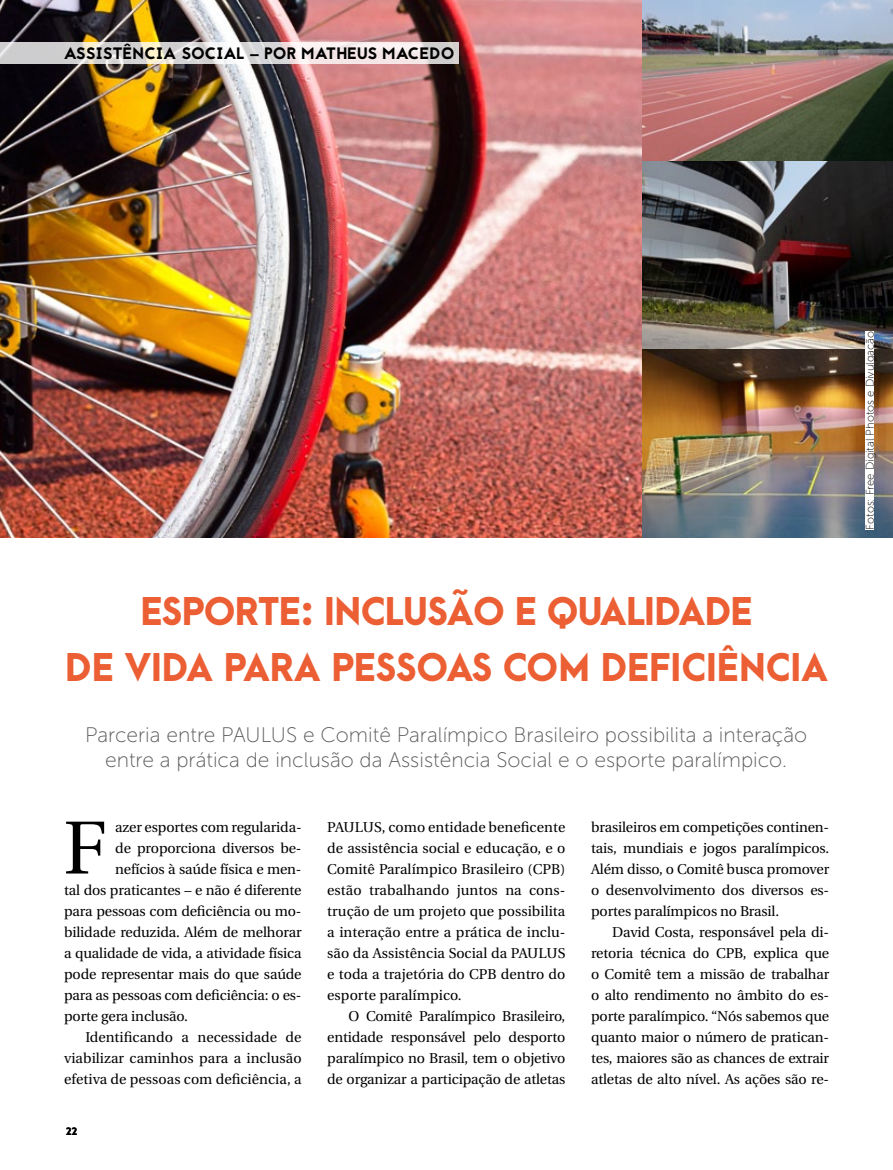
<style>
.page{position:relative;width:893px;height:1170px;background:#fff}
.page>*{position:absolute;margin:0;border:0;box-sizing:border-box;transform-origin:0 0}
.t1{font:75px "Heuristica";color:#000}
.t2{font:800 34.5px/55.5px "Arca Majora 3";letter-spacing:-.015em;color:#ec5e33;text-align:center}
.t3{font:21px/25.2px "Museo Sans 100";color:#58595b;text-align:center}
.t4{font:16.5px "Jaapokki";letter-spacing:.005em;color:#000}
.t5{font:14.25px/21px "Heuristica";letter-spacing:-.01em;color:#000;text-align:justify}
.t6{font:11.25px "Museo Sans 100";color:#000}
.t7{font:900 10.5px "Lovelo";color:#000}
</style>
<div class="page">
<img style="left:0;top:0;width:642px;height:537px">
<svg style="left:0;top:43px;width:459px;height:21px"></svg>
<img style="left:642px;top:0;width:251px;height:161px">
<img style="left:642px;top:161px;width:251px;height:376px">
<div style="left:865px;top:331px;width:9px;height:198px;background:#fff"></div>
<p class="t4" style="left:64px;top:42px;width:392px">ASSISTÊNCIA SOCIAL – POR MATHEUS MACEDO</p>
<h2 class="t2" style="left:65px;top:580px;width:764px">ESPORTE: INCLUSÃO E QUALIDADE<br>DE VIDA PARA PESSOAS COM DEFICIÊNCIA</h2>
<h3 class="t3" style="left:85px;top:722px;width:724px">Parceria entre PAULUS e Comitê Paralímpico Brasileiro possibilita a interação entre a prática de inclusão da Assistência Social e o esporte paralímpico.</h3>
<p class="t5" style="left:115px;top:816px;width:188px">azer esportes com regularida-</p>
<p class="t5" style="left:115px;top:837px;width:188px">de proporciona diversos be-</p>
<p class="t5" style="left:115px;top:858px;width:188px">nefícios à saúde física e men-</p>
<p class="t5" style="left:64px;top:879px;width:239px">tal dos praticantes – e não é diferente</p>
<p class="t5" style="left:64px;top:900px;width:239px">para pessoas com deficiência ou mo-</p>
<p class="t5" style="left:64px;top:921px;width:239px">bilidade reduzida. Além de melhorar</p>
<p class="t5" style="left:64px;top:942px;width:239px">a qualidade de vida, a atividade física</p>
<p class="t5" style="left:64px;top:963px;width:239px">pode representar mais do que saúde</p>
<p class="t5" style="left:64px;top:984px;width:239px">para as pessoas com deficiência: o es-</p>
<p class="t5" style="left:64px;top:1005px;width:125px">porte gera inclusão.</p>
<p class="t5" style="left:85px;top:1026px;width:218px">Identificando a necessidade de</p>
<p class="t5" style="left:64px;top:1047px;width:239px">viabilizar caminhos para a inclusão</p>
<p class="t5" style="left:64px;top:1068px;width:239px">efetiva de pessoas com deficiência, a</p>
<h1 class="t1" style="left:63px;top:790px;width:45px">F</h1>
<p class="t7" style="left:66px;top:1124px;width:12px">22</p>
<p class="t5" style="left:327px;top:816px;width:240px">PAULUS, como entidade beneficente de assistência social e educação, e o Comitê Paralímpico Brasileiro (CPB) estão trabalhando juntos na cons&shy;trução de um projeto que possibilita a interação entre a prática de inclu&shy;são da Assistência Social da PAULUS e toda a trajetória do CPB dentro do esporte paralímpico.</p>
<p class="t5" style="left:327px;top:1005px;width:240px;text-indent:21px">O Comitê Paralímpico Brasileiro, entidade responsável pelo desporto paralímpico no Brasil, tem o objetivo de organizar a participação de atletas</p>
<p class="t5" style="left:591px;top:816px;width:240px">brasileiros em competições continen&shy;tais, mundiais e jogos paralímpicos.<br>Além disso, o Comitê busca promover o desenvolvimento dos diversos es&shy;portes paralímpicos no Brasil.</p>
<p class="t5" style="left:591px;top:921px;width:240px;text-indent:21px">David Costa, responsável pela di&shy;retoria técnica do CPB, explica que o Comitê tem a missão de trabalhar o alto rendimento no âmbito do es&shy;porte paralímpico. “Nós sabemos que quanto maior o número de pratican&shy;tes, maiores são as chances de extrair atletas de alto nível. As ações são re-</p>
<p class="t6" style="left:864px;top:529px;width:200px;rotate:-90deg">Fotos: Free Digital Photos e Divulgação</p>
</div>
